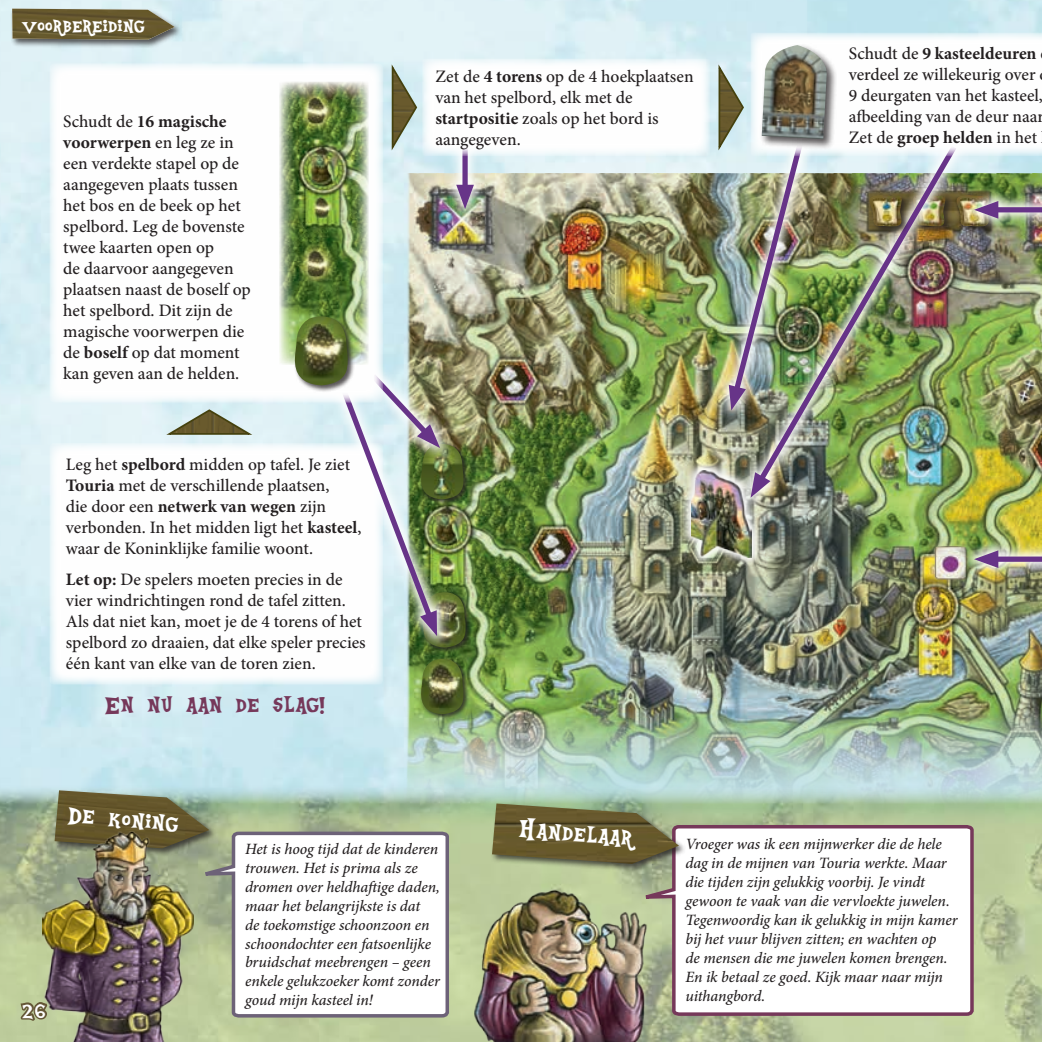
<style>
.page{position:relative;width:1042px;height:1042px;background:#fff}
.page>*{position:absolute;margin:0;border:0;box-sizing:border-box;transform-origin:0 0}
.t1{font:29.75px "Equestria";color:#fff}
.t2{font:29.4px "Equestria";color:#76385a}
.t3{font:24.5px "Equestria";color:#fff}
.t4{font:500 17.5px/21px "Minion Pro";color:#231f20}
.t5{font:italic 500 15.75px/18.9px "Minion Pro";letter-spacing:-.01em;color:#231f20}
.s1{font-weight:700}
</style>
<div class="page">
<img style="left:0;top:0;width:1042px;height:784px">
<img style="left:0;top:784px;width:1022px;height:258px">
<img style="left:405px;top:174px;width:637px;height:648px">
<img style="left:443px;top:156px;width:44px;height:66px">
<div style="left:462px;top:140px;width:6px;height:54px;background:#673488"></div>
<svg style="left:456px;top:185px;width:18px;height:24px"></svg>
<svg style="left:715px;top:124px;width:22px;height:299px"></svg>
<div style="left:422px;top:591px;width:49px;height:62px;background:#231f20;opacity:.75"></div>
<img style="left:451px;top:592px;width:15px;height:56px">
<div style="left:420px;top:443px;width:49px;height:62px;background:#231f20;opacity:.75"></div>
<img style="left:451px;top:444px;width:13px;height:55px">
<svg style="left:49px;top:443px;width:334px;height:241px"></svg>
<div style="left:11px;top:7px;width:171px;height:42px;background:#231f20;opacity:.75"></div>
<img style="left:12px;top:9px;width:163px;height:31px">
<div style="left:53px;top:789px;width:164px;height:68px;background:#231f20;opacity:.75"></div>
<img style="left:55px;top:790px;width:154px;height:40px">
<svg style="left:193px;top:830px;width:168px;height:189px"></svg>
<svg style="left:786px;top:823px;width:189px;height:194px"></svg>
<img style="left:1022px;top:810px;width:20px;height:232px">
<img style="left:361px;top:773px;width:425px;height:269px">
<img style="left:43px;top:819px;width:150px;height:223px">
<svg style="left:391px;top:59px;width:319px;height:97px"></svg>
<svg style="left:163px;top:408px;width:92px;height:28px"></svg>
<svg style="left:680px;top:459px;width:83px;height:109px"></svg>
<img style="left:692px;top:470px;width:60px;height:87px">
<img style="left:737px;top:410px;width:232px;height:101px">
<img style="left:751px;top:410px;width:210px;height:82px">
<svg style="left:750px;top:472px;width:20px;height:26px"></svg>
<img style="left:927px;top:538px;width:47px;height:48px">
<img style="left:961px;top:537px;width:81px;height:44px">
<div style="left:988px;top:556px;width:54px;height:6px;background:#673488"></div>
<svg style="left:974px;top:550px;width:24px;height:18px"></svg>
<svg style="left:451px;top:361px;width:2px;height:100px"></svg>
<img style="left:323px;top:361px;width:128px;height:288px">
<img style="left:331px;top:368px;width:109px;height:268px">
<div style="left:49px;top:63px;width:334px;height:340px;background:#fff;border-radius:5px"></div>
<img style="left:279px;top:82px;width:89px;height:283px">
<div style="left:293px;top:315px;width:62px;height:77px;background:#231f20;opacity:.75"></div>
<img style="left:293px;top:316px;width:55px;height:70px">
<div style="left:420px;top:658px;width:49px;height:62px;background:#231f20;opacity:.75"></div>
<img style="left:419px;top:659px;width:45px;height:55px">
<img style="left:717px;top:33px;width:325px;height:377px">
<svg style="left:16px;top:979px;width:34px;height:63px"></svg>
<h3 class="t3" style="left:22px;top:12px;width:125px">Voorbereiding</h3>
<p class="t4" style="left:63px;top:111px;width:189px">Schudt de <span class="s1">16 magische voorwerpen</span> en leg ze in een verdekte stapel op de aangegeven plaats tussen het bos en de beek op het spelbord. Leg de bovenste twee kaarten open op<br>de daarvoor aangegeven plaatsen naast de boself op het spelbord. Dit zijn de magische voorwerpen die de <span class="s1">boself</span> op dat moment kan geven aan de helden.</p>
<p class="t4" style="left:66px;top:454px;width:297px">Leg het <span class="s1">spelbord</span> midden op tafel. Je ziet <span class="s1">Touria</span> met de verschillende plaatsen,<br>die door een <span class="s1">netwerk van wegen</span> zijn verbonden. In het midden ligt het <span class="s1">kasteel</span>, waar de Koninklijke familie woont.</p>
<p class="t4" style="left:66px;top:569px;width:301px"><span class="s1">Let op:</span> De spelers moeten precies in de vier windrichtingen rond de tafel zitten.<br>Als dat niet kan, moet je de 4 torens of het spelbord zo draaien, dat elke speler precies één kant van elke van de toren zien.</p>
<h2 class="t2" style="left:105px;top:687px;width:222px">En nu aan de slag!</h2>
<p class="t4" style="left:435px;top:66px;width:260px">Zet de <span class="s1">4 torens</span> op de 4 hoekplaatsen van het spelbord, elk met de <span class="s1">startpositie</span> zoals op het bord is aangegeven.</p>
<p class="t4" style="left:849px;top:43px;width:197px">Schudt de <span class="s1">9 kasteeldeuren </span>verdeel ze willekeurig over<br>9 deurgaten van het kasteel, afbeelding van de deur naar<br>Zet de <span class="s1">groep helden</span> in het</p>
<h1 class="t1" style="left:70px;top:797px;width:113px;rotate:5deg">De koning</h1>
<h3 class="t3" style="left:23px;top:995px;width:26px">26</h3>
<h1 class="t1" style="left:521px;top:812px;width:115px;rotate:5deg">Handelaar</h1>
<p class="t5" style="left:245px;top:839px;width:196px">Het is hoog tijd dat de kinderen trouwen. Het is prima als ze dromen over heldhaftige daden, maar het belangrijkste is dat<br>de toekomstige schoonzoon en schoondochter een fatsoenlijke bruidschat meebrengen – geen enkele gelukzoeker komt zonder goud mijn kasteel in!</p>
<p class="t5" style="left:685px;top:835px;width:274px">Vroeger was ik een mijnwerker die de hele dag in de mijnen van Touria werkte. Maar die tijden zijn gelukkig voorbij. Je vindt gewoon te vaak van die vervloekte juwelen.<br>Tegenwoordig kan ik gelukkig in mijn kamer bij het vuur blijven zitten; en wachten op<br>de mensen die me juwelen komen brengen.<br>En ik betaal ze goed. Kijk maar naar mijn uithangbord.</p>
</div>
